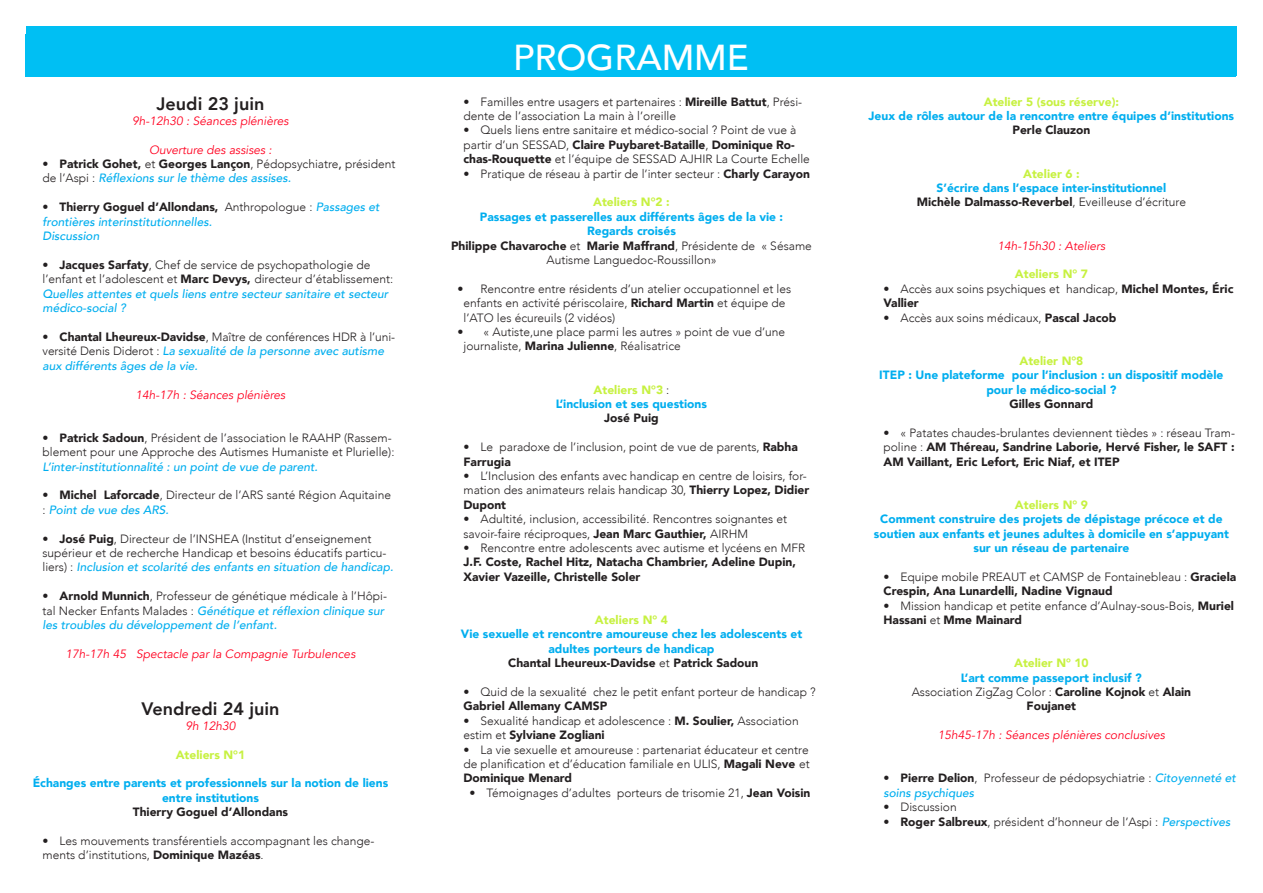
<style>
.page{position:relative;width:1263px;height:893px;background:#fff}
.page>*{position:absolute;margin:0;border:0;box-sizing:border-box;transform-origin:0 0}
.t1{font:500 36px "Avenir";color:#fff}
.t2{font:800 18px "Avenir";color:#231f20}
.t3{font:300 12px/14.4px "Avenir";color:#231f20}
.t4{font:900 12px/14.4px "Avenir";color:#00aeef;text-align:center}
.t5{font:900 12px/14.4px "Avenir";color:#231f20}
.t6{font:italic 500 12px/14.4px "Avenir";color:#00aeef}
.t7{font:italic 12px "Avenir";color:#ff0020}
.t8{font:900 12px "Avenir";color:#c7f141}
.s1{font-weight:900}
.s2{font-weight:500}
.s3{font-weight:500;font-style:italic;color:#00aeef}
.s4{font-weight:900;font-style:normal;color:#231f20}
.s5{font-weight:300;font-style:normal;color:#231f20}
.s6{font-weight:900;color:#00aeef}
.s7{font-weight:300;color:#231f20}
.s8{font-weight:300}
</style>
<div class="page">
<div style="left:26px;top:26px;width:1211px;height:50px;background:#00bff3"></div>
<div style="left:26px;top:34px;width:1210px;height:43px;background:#00bff3"></div>
<p class="t2" style="left:157px;top:90px;width:109px">Jeudi 23 juin</p>
<p class="t7" style="left:132px;top:114px;width:158px">9h-12h30 : Séances plénières</p>
<p class="t7" style="left:149px;top:142px;width:124px">Ouverture des assises :</p>
<p class="t3" style="left:43px;top:157px;width:354px"><span class="s1">• Patrick Gohet,</span> et <span class="s1">Georges Lançon</span>, Pédopsychiatre<span class="s2">,</span> président de l’Aspi : <span class="s3">Réflexions sur le thème des assises.</span></p>
<p class="t6" style="left:43px;top:200px;width:339px"><span class="s4">• Thierry Goguel d’Allondans,</span> <span class="s5">Anthropologue :</span> Passages et frontières interinstitutionnelles.<br>Discussion</p>
<p class="t3" style="left:43px;top:258px;width:352px"><span class="s1">• Jacques Sarfaty</span>, Chef de service de psychopathologie de l’enfant et l’adolescent et <span class="s1">Marc Devys,</span> directeur d’établissement:<br><span class="s3">Quelles attentes et quels liens entre secteur sanitaire et secteur médico-social ?</span></p>
<p class="t6" style="left:43px;top:330px;width:354px"><span class="s4">• Chantal Lheureux-Davidse</span><span class="s5">, Maître de conférences HDR à l’uni&shy;versité Denis Diderot :</span> La sexualité de la personne avec autisme aux différents âges de la vie.</p>
<p class="t7" style="left:136px;top:387px;width:151px">14h-17h : Séances plénières</p>
<p class="t3" style="left:43px;top:430px;width:353px"><span class="s1">• Patrick Sadoun</span>, Président de l’association le RAAHP (Rassem&shy;blement pour une Approche des Autismes Humaniste et Plurielle):<br><span class="s3">L’inter-institutionnalité : un point de vue de parent.</span></p>
<p class="t3" style="left:43px;top:488px;width:350px"><span class="s1">• Michel Laforcade</span>, Directeur de l’ARS santé Région Aquitaine : <span class="s3">Point de vue des ARS.</span></p>
<p class="t3" style="left:43px;top:531px;width:352px"><span class="s1">• José Puig</span>, Directeur de l’INSHEA (Institut d’enseignement supérieur et de recherche Handicap et besoins éducatifs particu&shy;liers) : <span class="s3">Inclusion et scolarité des enfants en situation de handicap.</span></p>
<p class="t6" style="left:43px;top:589px;width:346px"><span class="s4">• Arnold Munnich</span><span class="s5">, Professeur de génétique médicale à l’Hôpi&shy;tal Necker Enfants Malades :</span> Génétique et réflexion clinique sur les troubles du développement de l’enfant.</p>
<p class="t7" style="left:66px;top:646px;width:291px">17h-17h 45 Spectacle par la Compagnie Turbulences</p>
<p class="t2" style="left:141px;top:695px;width:140px">Vendredi 24 juin</p>
<p class="t7" style="left:185px;top:718px;width:52px">9h 12h30</p>
<p class="t8" style="left:176px;top:744px;width:71px">Ateliers N°1</p>
<p class="t4" style="left:33px;top:776px;width:357px">Échanges entre parents et professionnels sur la notion de liens entre institutions</p>
<p class="t5" style="left:133px;top:804px;width:157px">Thierry Goguel d’Allondans</p>
<p class="t3" style="left:43px;top:834px;width:333px">• Les mouvements transférentiels accompagnant les change&shy;ments d’institutions, <span class="s1">Dominique Mazéas</span>.</p>
<p class="t1" style="left:513px;top:26px;width:237px">PROGRAMME</p>
<p class="t3" style="left:463px;top:94px;width:340px">• Familles entre usagers et partenaires : <span class="s1">Mireille Battut</span>, Prési&shy;dente de l’association La main à l’oreille</p>
<p class="t3" style="left:463px;top:123px;width:348px">• Quels liens entre sanitaire et médico-social ? Point de vue à partir d’un SESSAD, <span class="s1">Claire Puybaret-Bataille</span>, <span class="s1">Dominique Ro&shy;chas-Rouquette</span> et l’équipe de SESSAD AJHIR La Courte Echelle</p>
<p class="t3" style="left:463px;top:166px;width:348px">• Pratique de réseau à partir de l’inter secteur : <span class="s1">Charly Carayon</span></p>
<p class="t8" style="left:593px;top:192px;width:78px">Ateliers N°2 :</p>
<p class="t4" style="left:480px;top:209px;width:305px">Passages et passerelles aux différents âges de la vie :</p>
<p class="t3" style="left:451px;top:224px;width:362px;text-align:center"><span class="s6">Regards croisés<br></span><span class="s1">Philippe Chavaroche</span> et <span class="s1">Marie Maffrand</span>, Présidente de « Sésame<br>Autisme Languedoc-Roussillon»</p>
<p class="t3" style="left:463px;top:281px;width:329px;text-indent:-6px">• Rencontre entre résidents d’un atelier occupationnel et les enfants en activité périscolaire, <span class="s1">Richard Martin</span> et équipe de l’ATO les écureuils (2 vidéos)</p>
<p class="t3" style="left:463px;top:325px;width:323px;text-indent:-6px">• « Autiste,une place parmi les autres » point de vue d’une journaliste, <span class="s1">Marina Julienne</span>, Réalisatrice</p>
<p class="t8" style="left:594px;top:379px;width:77px">Ateliers N°3 <span class="s7">:</span></p>
<p class="t4" style="left:556px;top:396px;width:153px">L’inclusion et ses questions</p>
<p class="t5" style="left:604px;top:411px;width:56px">José Puig</p>
<p class="t3" style="left:463px;top:440px;width:336px">• Le paradoxe de l’inclusion, point de vue de parents, <span class="s1">Rabha<br>Farrugia</span></p>
<p class="t3" style="left:463px;top:469px;width:347px">• L’Inclusion des enfants avec handicap en centre de loisirs, for&shy;mation des animateurs relais handicap 30, <span class="s1">Thierry Lopez, Didier<br>Dupont</span></p>
<p class="t3" style="left:463px;top:512px;width:325px">• Adultité, inclusion, accessibilité. Rencontres soignantes et savoir-faire réciproques, <span class="s1">Jean Marc Gauthier,</span> AIRHM</p>
<p class="t5" style="left:463px;top:540px;width:343px"><span class="s8">• Rencontre entre adolescents avec autisme et lycéens en MFR<br></span>J.F. Coste, Rachel Hitz, Natacha Chambrier, Adeline Dupin,<br>Xavier Vazeille, Christelle Soler</p>
<p class="t8" style="left:595px;top:609px;width:75px">Ateliers N° 4</p>
<p class="t4" style="left:461px;top:627px;width:343px">Vie sexuelle et rencontre amoureuse chez les adolescents et adultes porteurs de handicap</p>
<p class="t5" style="left:508px;top:655px;width:252px">Chantal Lheureux-Davidse <span class="s8">et</span> Patrick Sadoun</p>
<p class="t3" style="left:463px;top:685px;width:354px">• Quid de la sexualité chez le petit enfant porteur de handicap ?<br><span class="s1">Gabriel Allemany CAMSP</span></p>
<p class="t3" style="left:463px;top:713px;width:337px">• Sexualité handicap et adolescence : <span class="s1">M. Soulier,</span> Association estim et <span class="s1">Sylviane Zogliani</span></p>
<p class="t3" style="left:463px;top:742px;width:348px;text-align:justify">• La vie sexuelle et amoureuse : partenariat éducateur et centre de planification et d’éducation familiale en ULIS, <span class="s1">Magali Neve</span> et <span class="s1">Dominique Menard</span></p>
<p class="t3" style="left:469px;top:785px;width:342px">• Témoignages d’adultes porteurs de trisomie 21, <span class="s1">Jean Voisin</span></p>
<p class="t8" style="left:984px;top:91px;width:137px">Atelier 5 (sous réserve):</p>
<p class="t4" style="left:869px;top:108px;width:367px">Jeux de rôles autour de la rencontre entre équipes d’institutions</p>
<p class="t5" style="left:1012px;top:123px;width:79px">Perle Clauzon</p>
<p class="t8" style="left:1023px;top:163px;width:58px">Atelier 6 :</p>
<p class="t4" style="left:937px;top:180px;width:231px">S’écrire dans l’espace inter-institutionnel</p>
<p class="t5" style="left:917px;top:195px;width:271px">Michèle Dalmasso-Reverbel<span class="s8">, Eveilleuse d’écriture</span></p>
<p class="t7" style="left:997px;top:238px;width:109px">14h-15h30 : Ateliers</p>
<p class="t8" style="left:1015px;top:264px;width:75px">Ateliers N° 7</p>
<p class="t3" style="left:883px;top:281px;width:351px">• Accès aux soins psychiques et handicap, <span class="s1">Michel Montes, Éric<br>Vallier</span></p>
<p class="t3" style="left:883px;top:310px;width:234px">• Accès aux soins médicaux, <span class="s1">Pascal Jacob</span></p>
<p class="t8" style="left:1019px;top:350px;width:65px">Atelier N°8</p>
<p class="t4" style="left:879px;top:367px;width:346px">ITEP : Une plateforme pour l’inclusion : un dispositif modèle pour le médico-social ?</p>
<p class="t5" style="left:1009px;top:396px;width:85px">Gilles Gonnard</p>
<p class="t5" style="left:883px;top:425px;width:353px;text-align:justify"><span class="s8">• « Patates chaudes-brulantes deviennent tièdes » : réseau Tram&shy;poline :</span> AM Théreau, Sandrine Laborie, Hervé Fisher, le SAFT :<br>AM Vaillant, Eric Lefort, Eric Niaf, et ITEP</p>
<p class="t8" style="left:1015px;top:494px;width:75px">Ateliers N° 9</p>
<p class="t4" style="left:874px;top:511px;width:356px">Comment construire des projets de dépistage précoce et de soutien aux enfants et jeunes adultes à domicile en s’appuyant sur un réseau de partenaire</p>
<p class="t5" style="left:883px;top:569px;width:354px"><span class="s8">• Equipe mobile PREAUT et CAMSP de Fontainebleau :</span> Graciela<br>Crespin, Ana Lunardelli, Nadine Vignaud</p>
<p class="t3" style="left:883px;top:598px;width:352px">• Mission handicap et petite enfance d’Aulnay-sous-Bois, <span class="s1">Muriel<br>Hassani</span> et <span class="s1">Mme Mainard</span></p>
<p class="t8" style="left:1014px;top:653px;width:76px">Atelier N° 10</p>
<p class="t4" style="left:961px;top:670px;width:182px">L’art comme passeport inclusif ?</p>
<p class="t3" style="left:912px;top:685px;width:281px">Association ZigZag Color : <span class="s1">Caroline Kojnok</span> et <span class="s1">Alain</span></p>
<p class="t5" style="left:1027px;top:699px;width:51px">Foujanet</p>
<p class="t7" style="left:938px;top:728px;width:228px">15h45-17h : Séances plénières conclusives</p>
<p class="t3" style="left:883px;top:771px;width:354px"><span class="s1">• Pierre Delion</span>, Professeur de pédopsychiatrie : <span class="s3">Citoyenneté et soins psychiques</span></p>
<p class="t3" style="left:883px;top:800px;width:75px">• Discussion</p>
<p class="t3" style="left:883px;top:814px;width:348px"><span class="s1">• Roger Salbreux</span>, président d’honneur de l’Aspi : <span class="s3">Perspectives</span></p>
</div>
